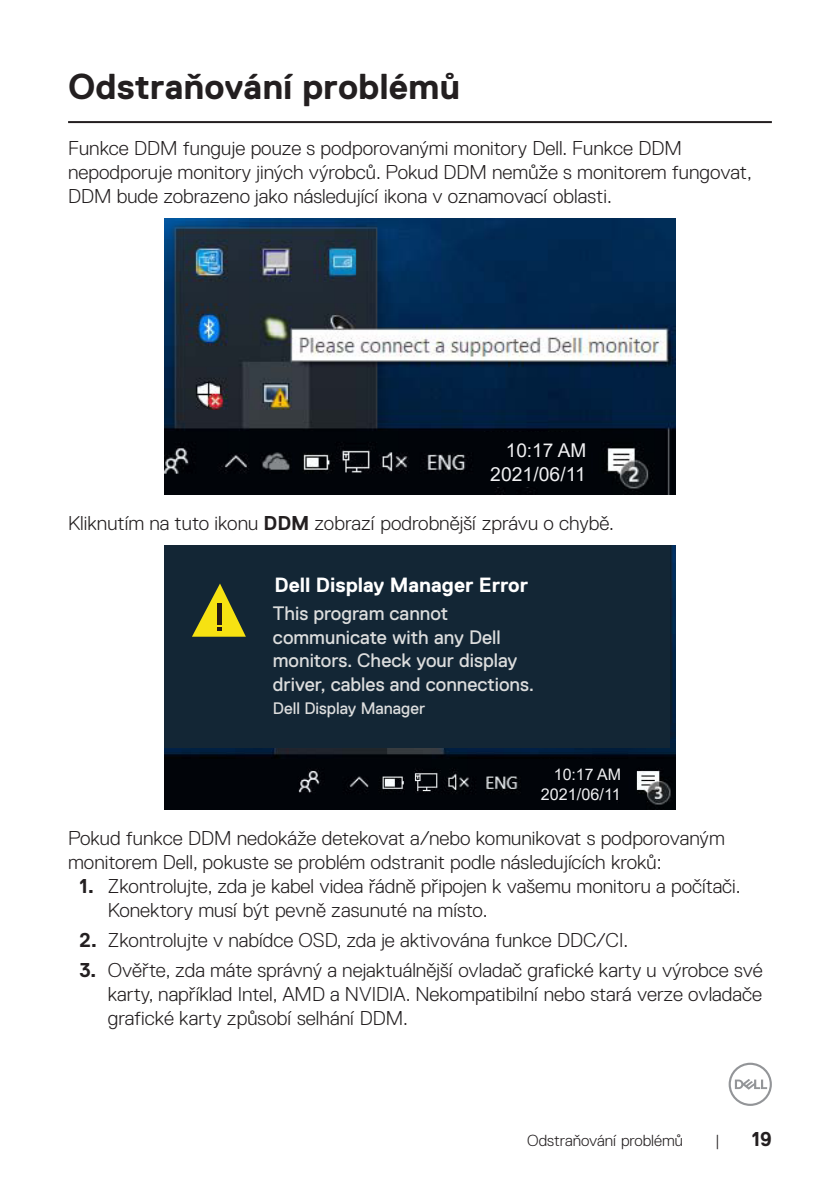
<style>
.page{position:relative;width:840px;height:1191px;background:#fff}
.page>*{position:absolute;margin:0;border:0;box-sizing:border-box;transform-origin:0 0}
.Head_1{font:700 36px "Dell Replica";color:#231f20}
.t1{font:700 20.6px "Dell Replica";color:#fff}
.Paragraph{font:300 20px/24px "Dell Replica";color:#231f20}
.t2{font:700 20px "Dell Replica";color:#231f20}
.t3{font:19.4px/23.4px "Dell Replica";color:#dcdddd}
.t4{font:19.4px "Arial";color:#f0f0f2}
.t5{font:19px "Arial";color:#f0f0f2}
.t6{font:16.6px "Dell Replica";color:#dcdddd}
.t7{font:16.2px "Arial";color:#f0f0f2}
.t8{font:300 16px "Dell Replica";color:#231f20}
.t9{font:16px "Arial";color:#f0f0f2}
.s1{font-weight:700}
</style>
<div class="page">
<svg style="left:728px;top:1062px;width:43px;height:44px"></svg>
<hr style="left:68px;top:121px;width:703px;height:2px;background:#231f20">
<img style="left:164px;top:218px;width:511px;height:276px">
<div style="left:475px;top:433px;width:104px;height:54px;background:#010409"></div>
<img style="left:164px;top:545px;width:511px;height:265px">
<div style="left:526px;top:759px;width:89px;height:47px;background:#010409"></div>
<div style="left:164px;top:545px;width:505px;height:203px;background:#132635"></div>
<svg style="left:192px;top:583px;width:54px;height:53px"></svg>
<p class="Head_1" style="left:68px;top:66px;width:393px">Odstraňování problémů</p>
<p class="Paragraph" style="left:68px;top:136px;width:684px">Funkce DDM funguje pouze s podporovanými monitory Dell. Funkce DDM nepodporuje monitory jiných výrobců. Pokud DDM nemůže s monitorem fungovat,<br>DDM bude zobrazeno jako následující ikona v oznamovací oblasti.</p>
<p class="t5" style="left:505px;top:437px;width:82px">10:17 AM</p>
<p class="t4" style="left:490px;top:460px;width:97px">2021/06/11</p>
<p class="Paragraph" style="left:68px;top:511px;width:547px">Kliknutím na tuto ikonu <span class="s1">DDM</span> zobrazí podrobnější zprávu o chybě.</p>
<p class="t1" style="left:274px;top:573px;width:255px">Dell Display Manager Error</p>
<p class="t3" style="left:273px;top:602px;width:263px">This program cannot communicate with any Dell monitors. Check your display driver, cables and connections.</p>
<p class="t6" style="left:273px;top:699px;width:154px">Dell Display Manager</p>
<p class="t9" style="left:553px;top:763px;width:69px">10:17 AM</p>
<p class="t7" style="left:540px;top:783px;width:81px">2021/06/11</p>
<p class="Paragraph" style="left:68px;top:826px;width:657px">Pokud funkce DDM nedokáže detekovat a/nebo komunikovat s podporovaným monitorem Dell, pokuste se problém odstranit podle následujících kroků:</p>
<p class="Paragraph" style="left:108px;top:874px;width:634px;text-indent:-28px"><span class="s1">1.</span> Zkontrolujte, zda je kabel videa řádně připojen k vašemu monitoru a počítači.<br>Konektory musí být pevně zasunuté na místo.</p>
<p class="Paragraph" style="left:79px;top:928px;width:550px"><span class="s1">2.</span> Zkontrolujte v nabídce OSD, zda je aktivována funkce DDC/CI.</p>
<p class="Paragraph" style="left:108px;top:958px;width:656px;text-align:justify;text-indent:-28px"><span class="s1">3.</span> Ověřte, zda máte správný a nejaktuálnější ovladač grafické karty u výrobce své karty, například Intel, AMD a NVIDIA. Nekompatibilní nebo stará verze ovladače grafické karty způsobí selhání DDM.</p>
<p class="t8" style="left:527px;top:1131px;width:157px">Odstraňování problémů</p>
<p class="t8" style="left:714px;top:1131px;width:6px">|</p>
<p class="t2" style="left:751px;top:1127px;width:21px">19</p>
</div>
